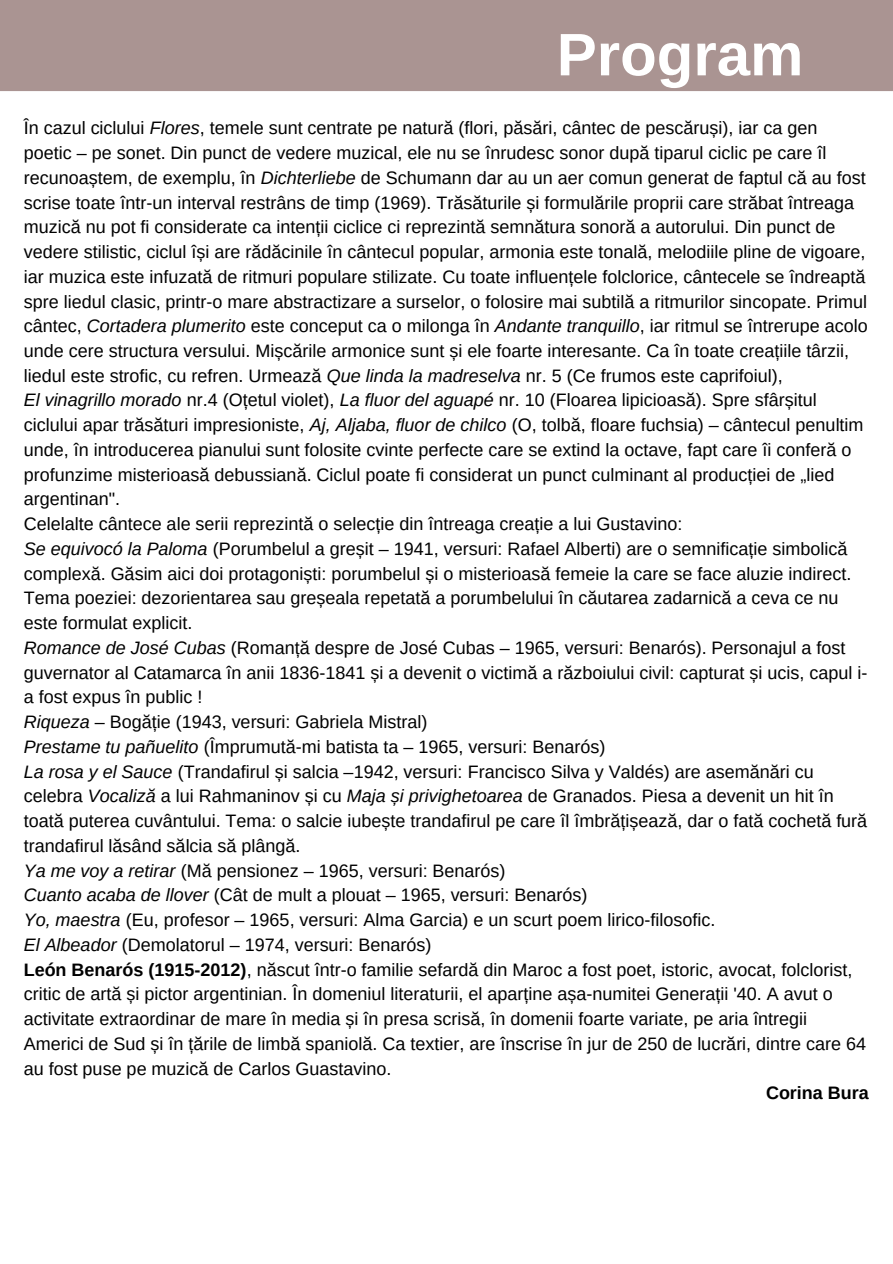
<style>
.page{position:relative;width:893px;height:1264px;background:#fff}
.page>*{position:absolute;margin:0;border:0;box-sizing:border-box;transform-origin:0 0}
.t1{font:700 60px "Arimo";color:#fff}
.t2{font:18px/24.8px "Arimo";color:#000}
.t3{font:700 18px "Arimo";color:#000}
.s1{font-style:italic}
.s2{font-weight:700}
</style>
<div class="page">
<div style="left:0;top:0;width:892px;height:91px;background:#aa9492"></div>
<p class="t1" style="left:556px;top:21px;width:248px">Program</p>
<p class="t2" style="left:24px;top:116px;width:845px">În cazul ciclului <span class="s1">Flores</span>, temele sunt centrate pe natură (flori, păsări, cântec de pescăruși), iar ca gen poetic – pe sonet. Din punct de vedere muzical, ele nu se înrudesc sonor după tiparul ciclic pe care îl recunoaștem, de exemplu, în <span class="s1">Dichterliebe</span> de Schumann dar au un aer comun generat de faptul că au fost scrise toate într-un interval restrâns de timp (1969). Trăsăturile și formulările proprii care străbat întreaga muzică nu pot fi considerate ca intenții ciclice ci reprezintă semnătura sonoră a autorului. Din punct de vedere stilistic, ciclul își are rădăcinile în cântecul popular, armonia este tonală, melodiile pline de vigoare, iar muzica este infuzată de ritmuri populare stilizate. Cu toate influențele folclorice, cântecele se îndreaptă spre liedul clasic, printr-o mare abstractizare a surselor, o folosire mai subtilă a ritmurilor sincopate. Primul cântec, <span class="s1">Cortadera plumerito</span> este conceput ca o milonga în <span class="s1">Andante tranquillo</span>, iar ritmul se întrerupe acolo unde cere structura versului. Mișcările armonice sunt și ele foarte interesante. Ca în toate creațiile târzii, liedul este strofic, cu refren. Urmează <span class="s1">Que linda la madreselva</span> nr. 5 (Ce frumos este caprifoiul),</p>
<p class="t2" style="left:24px;top:388px;width:841px"><span class="s1">El vinagrillo morado</span> nr.4 (Oțetul violet), <span class="s1">La fluor del aguapé</span> nr. 10 (Floarea lipicioasă). Spre sfârșitul ciclului apar trăsături impresioniste, <span class="s1">Aj, Aljaba, fluor de chilco</span> (O, tolbă, floare fuchsia) – cântecul penultim unde, în introducerea pianului sunt folosite cvinte perfecte care se extind la octave, fapt care îi conferă o profunzime misterioasă debussiană. Ciclul poate fi considerat un punct culminant al producției de „lied argentinan".</p>
<p class="t2" style="left:24px;top:511px;width:660px">Celelalte cântece ale serii reprezintă o selecție din întreaga creație a lui Gustavino:</p>
<p class="t2" style="left:24px;top:536px;width:829px"><span class="s1">Se equivocó la Paloma</span> (Porumbelul a greșit – 1941, versuri: Rafael Alberti) are o semnificație simbolică complexă. Găsim aici doi protagoniști: porumbelul și o misterioasă femeie la care se face aluzie indirect.<br>Tema poeziei: dezorientarea sau greșeala repetată a porumbelului în căutarea zadarnică a ceva ce nu este formulat explicit.</p>
<p class="t2" style="left:24px;top:635px;width:845px"><span class="s1">Romance de José Cubas</span> (Romanță despre de José Cubas – 1965, versuri: Benarós). Personajul a fost guvernator al Catamarca în anii 1836-1841 și a devenit o victimă a războiului civil: capturat și ucis, capul i&shy;a fost expus în public !</p>
<p class="t2" style="left:24px;top:709px;width:405px"><span class="s1">Riqueza</span> – Bogăție (1943, versuri: Gabriela Mistral)</p>
<p class="t2" style="left:24px;top:734px;width:583px"><span class="s1">Prestame tu pañuelito</span> (Împrumută-mi batista ta – 1965, versuri: Benarós)</p>
<p class="t2" style="left:24px;top:759px;width:845px"><span class="s1">La rosa y el Sauce</span> (Trandafirul și salcia –1942, versuri: Francisco Silva y Valdés) are asemănări cu celebra <span class="s1">Vocaliză</span> a lui Rahmaninov și cu <span class="s1">Maja și privighetoarea</span> de Granados. Piesa a devenit un hit în toată puterea cuvântului. Tema: o salcie iubește trandafirul pe care îl îmbrățișează, dar o fată cochetă fură trandafirul lăsând sălcia să plângă.</p>
<p class="t2" style="left:24px;top:858px;width:483px"><span class="s1">Ya me voy a retirar</span> (Mă pensionez – 1965, versuri: Benarós)</p>
<p class="t2" style="left:24px;top:882px;width:565px"><span class="s1">Cuanto acaba de llover</span> (Cât de mult a plouat – 1965, versuri: Benarós)</p>
<p class="t2" style="left:24px;top:907px;width:693px"><span class="s1">Yo, maestra</span> (Eu, profesor – 1965, versuri: Alma Garcia) e un scurt poem lirico-filosofic.</p>
<p class="t2" style="left:24px;top:932px;width:409px"><span class="s1">El Albeador</span> (Demolatorul – 1974, versuri: Benarós)</p>
<p class="t2" style="left:24px;top:956px;width:844px"><span class="s2">León Benarós (1915-2012)</span>, născut într-o familie sefardă din Maroc a fost poet, istoric, avocat, folclorist, critic de artă și pictor argentinian. În domeniul literaturii, el aparține așa-numitei Generații '40. A avut o activitate extraordinar de mare în media și în presa scrisă, în domenii foarte variate, pe aria întregii Americi de Sud și în țările de limbă spaniolă. Ca textier, are înscrise în jur de 250 de lucrări, dintre care 64 au fost puse pe muzică de Carlos Guastavino.</p>
<p class="t3" style="left:766px;top:1082px;width:104px">Corina Bura</p>
</div>
